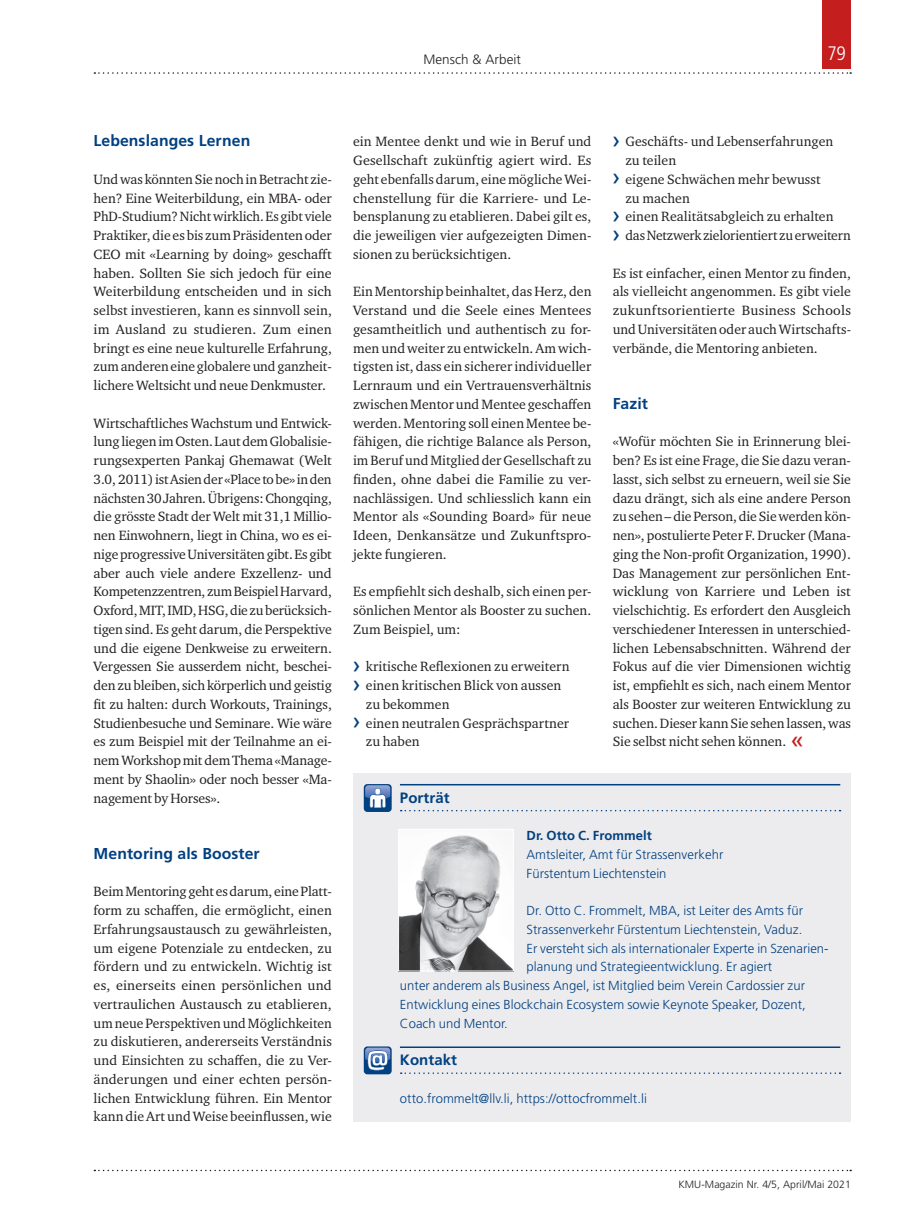
<style>
.page{position:relative;width:902px;height:1212px;background:#fff}
.page>*{position:absolute;margin:0;border:0;box-sizing:border-box;transform-origin:0 0}
.t1{font:300 condensed 19.5px "Frutiger LT Std";color:#fff}
.t2{font:700 15.75px "Frutiger LT Std";letter-spacing:.005em;color:#014081}
.t3{font:700 15px "Frutiger LT Std";letter-spacing:.005em;color:#014081}
.t4{font:13.8px/18.8px "Charter ITC Std";letter-spacing:.005em;color:#231f20;text-align:justify}
.t5{font:300 13.5px "Frutiger LT Std";letter-spacing:.005em;color:#231f20}
.t6{font:300 13.05px/18.8px "Frutiger LT Std";letter-spacing:.005em;color:#014081}
.t7{font:700 13.05px "Frutiger LT Std";letter-spacing:.005em;color:#014081}
.t8{font:300 10.5px "Frutiger LT Std";letter-spacing:.005em;color:#231f20}
.s1{font-family:"Frutiger LT Std";font-size:24px;color:#014081}
.s2{font-family:"Frutiger LT Std";font-size:24px;color:#c41e1f}
</style>
<div class="page">
<svg style="left:94px;top:72px;width:757px;height:2px"></svg>
<div style="left:822px;top:0;width:28px;height:68px;background:#c41e1f"></div>
<svg style="left:94px;top:1170px;width:757px;height:1px"></svg>
<div style="left:353px;top:773px;width:497px;height:348px;background:#ececee"></div>
<hr style="left:400px;top:784px;width:440px;height:1px;background:#014081">
<svg style="left:400px;top:810px;width:440px;height:1px"></svg>
<hr style="left:400px;top:1046px;width:440px;height:2px;background:#014081">
<svg style="left:400px;top:1072px;width:440px;height:2px"></svg>
<div style="left:364px;top:784px;width:27px;height:28px;background:#014081;border-radius:4px"></div>
<svg style="left:365px;top:785px;width:25px;height:23px"></svg>
<svg style="left:364px;top:1046px;width:27px;height:28px"></svg>
<svg style="left:365px;top:1048px;width:25px;height:22px"></svg>
<img style="left:400px;top:831px;width:111px;height:138px">
<div style="left:398px;top:829px;width:115px;height:142px;border:1px solid #fff"></div>
<p class="t5" style="left:423px;top:51px;width:99px">Mensch &amp; Arbeit</p>
<h1 class="t1" style="left:827px;top:42px;width:20px">79</h1>
<p class="t2" style="left:94px;top:132px;width:158px">Lebenslanges Lernen</p>
<p class="t4" style="left:94px;top:169px;width:240px">Und was könnten Sie noch in Betracht zie&shy;hen? Eine Weiterbildung, ein MBA- oder PhD-Studium? Nicht wirklich. Es gibt viele Praktiker, die es bis zum Präsidenten oder CEO mit «Learning by doing» geschafft haben. Sollten Sie sich jedoch für eine Weiterbildung entscheiden und in sich selbst investieren, kann es sinnvoll sein, im Ausland zu studieren. Zum einen bringt es eine neue kulturelle Erfahrung, zum anderen eine globalere und ganzheit&shy;lichere Weltsicht und neue Denkmuster.</p>
<p class="t4" style="left:94px;top:413px;width:240px">Wirtschaftliches Wachstum und Entwick&shy;lung liegen im Osten. Laut dem Globalisie&shy;rungsexperten Pankaj Ghemawat (Welt 3.0, 2011) ist Asien der «Place to be» in den nächsten 30 Jahren. Übrigens: Chongqing, die grösste Stadt der Welt mit 31,1 Millio&shy;nen Einwohnern, liegt in China, wo es ei&shy;nige progressive Universitäten gibt. Es gibt aber auch viele andere Exzellenz- und Kompetenzzentren, zum Beispiel Harvard, Oxford, MIT, IMD, HSG, die zu berücksich&shy;tigen sind. Es geht darum, die Perspektive und die eigene Denkweise zu erweitern.<br>Vergessen Sie ausserdem nicht, beschei&shy;den zu bleiben, sich körperlich und geistig fit zu halten: durch Workouts, Trainings, Studienbesuche und Seminare. Wie wäre es zum Beispiel mit der Teilnahme an ei&shy;nem Workshop mit dem Thema «Manage&shy;ment by Shaolin» oder noch besser «Ma&shy;nagement by Horses».</p>
<p class="t2" style="left:94px;top:844px;width:168px">Mentoring als Booster</p>
<p class="t4" style="left:94px;top:882px;width:240px">Beim Mentoring geht es darum, eine Platt&shy;form zu schaffen, die ermöglicht, einen Erfahrungsaustausch zu gewährleisten, um eigene Potenziale zu entdecken, zu fördern und zu entwickeln. Wichtig ist es, einerseits einen persönlichen und vertraulichen Austausch zu etablieren, um neue Perspektiven und Möglichkeiten zu diskutieren, andererseits Verständnis und Einsichten zu schaffen, die zu Ver&shy;änderungen und einer echten persön&shy;lichen Entwicklung führen. Ein Mentor kann die Art und Weise beeinflussen, wie</p>
<p class="t4" style="left:353px;top:132px;width:240px">ein Mentee denkt und wie in Beruf und Gesellschaft zukünftig agiert wird. Es geht ebenfalls darum, eine mögliche Wei&shy;chenstellung für die Karriere- und Le&shy;bensplanung zu etablieren. Dabei gilt es, die jeweiligen vier aufgezeigten Dimen&shy;sionen zu berücksichtigen.</p>
<p class="t4" style="left:353px;top:282px;width:240px">Ein Mentorship beinhaltet, das Herz, den Verstand und die Seele eines Mentees gesamtheitlich und authentisch zu for&shy;men und weiter zu entwickeln. Am wich&shy;tigsten ist, dass ein sicherer individueller Lernraum und ein Vertrauensverhältnis zwischen Mentor und Mentee geschaffen werden. Mentoring soll einen Mentee be&shy;fähigen, die richtige Balance als Person, im Beruf und Mitglied der Gesellschaft zu finden, ohne dabei die Familie zu ver&shy;nachlässigen. Und schliesslich kann ein Mentor als «Sounding Board» für neue Ideen, Denkansätze und Zukunftspro&shy;jekte fungieren.</p>
<p class="t4" style="left:353px;top:582px;width:240px">Es empfiehlt sich deshalb, sich einen per&shy;sönlichen Mentor als Booster zu suchen.<br>Zum Beispiel, um:</p>
<p class="t4" style="left:353px;top:657px;width:218px"><span class="s1">›</span> kritische Reflexionen zu erweitern</p>
<p class="t4" style="left:353px;top:676px;width:210px"><span class="s1">›</span> einen kritischen Blick von aussen</p>
<p class="t4" style="left:366px;top:694px;width:85px">zu bekommen</p>
<p class="t4" style="left:353px;top:713px;width:217px"><span class="s1">›</span> einen neutralen Gesprächspartner</p>
<p class="t4" style="left:366px;top:732px;width:55px">zu haben</p>
<p class="t3" style="left:400px;top:789px;width:51px">Porträt</p>
<p class="t4" style="left:612px;top:132px;width:222px"><span class="s1">›</span> Geschäfts- und Lebenserfahrungen</p>
<p class="t4" style="left:625px;top:151px;width:52px">zu teilen</p>
<p class="t4" style="left:612px;top:169px;width:209px"><span class="s1">›</span> eigene Schwächen mehr bewusst</p>
<p class="t4" style="left:625px;top:188px;width:66px">zu machen</p>
<p class="t4" style="left:612px;top:207px;width:222px"><span class="s1">›</span> einen Realitätsabgleich zu erhalten</p>
<p class="t4" style="left:612px;top:226px;width:240px"><span class="s1">›</span> das Netzwerk zielorientiert zu erweitern</p>
<p class="t4" style="left:612px;top:263px;width:240px">Es ist einfacher, einen Mentor zu finden, als vielleicht angenommen. Es gibt viele zukunftsorientierte Business Schools und Universitäten oder auch Wirtschafts&shy;verbände, die Mentoring anbieten.</p>
<p class="t2" style="left:612px;top:394px;width:37px">Fazit</p>
<p class="t4" style="left:612px;top:432px;width:240px">«Wofür möchten Sie in Erinnerung blei&shy;ben? Es ist eine Frage, die Sie dazu veran&shy;lasst, sich selbst zu erneuern, weil sie Sie dazu drängt, sich als eine andere Person zu sehen – die Person, die Sie werden kön&shy;nen», postulierte Peter F. Drucker (Mana&shy;ging the Non-profit Organization, 1990).<br>Das Management zur persönlichen Ent&shy;wicklung von Karriere und Leben ist vielschichtig. Es erfordert den Ausgleich verschiedener Interessen in unterschied&shy;lichen Lebensabschnitten. Während der Fokus auf die vier Dimensionen wichtig ist, empfiehlt es sich, nach einem Mentor als Booster zur weiteren Entwicklung zu suchen. Dieser kann Sie sehen lassen, was Sie selbst nicht sehen können. <span class="s2">«</span></p>
<p class="t7" style="left:526px;top:828px;width:127px">Dr. Otto C. Frommelt</p>
<p class="t6" style="left:526px;top:845px;width:198px">Amtsleiter, Amt für Strassenverkehr<br>Fürstentum Liechtenstein</p>
<p class="t6" style="left:526px;top:901px;width:278px">Dr. Otto C. Frommelt, MBA, ist Leiter des Amts für</p>
<p class="t6" style="left:526px;top:920px;width:277px">Strassenverkehr Fürstentum Liechtenstein, Vaduz.</p>
<p class="t6" style="left:526px;top:939px;width:303px">Er versteht sich als internationaler Experte in Szenarien-</p>
<p class="t6" style="left:526px;top:958px;width:247px">planung und Strategieentwicklung. Er agiert</p>
<p class="t6" style="left:400px;top:976px;width:406px">unter anderem als Business Angel, ist Mitglied beim Verein Cardossier zur</p>
<p class="t6" style="left:400px;top:995px;width:407px">Entwicklung eines Blockchain Ecosystem sowie Keynote Speaker, Dozent,</p>
<p class="t6" style="left:400px;top:1014px;width:109px">Coach und Mentor.</p>
<p class="t3" style="left:400px;top:1051px;width:59px">Kontakt</p>
<p class="t6" style="left:400px;top:1089px;width:248px">otto.frommelt@llv.li, https://ottocfrommelt.li</p>
<p class="t8" style="left:678px;top:1178px;width:174px">KMU-Magazin Nr. 4/5, April/Mai 2021</p>
</div>
